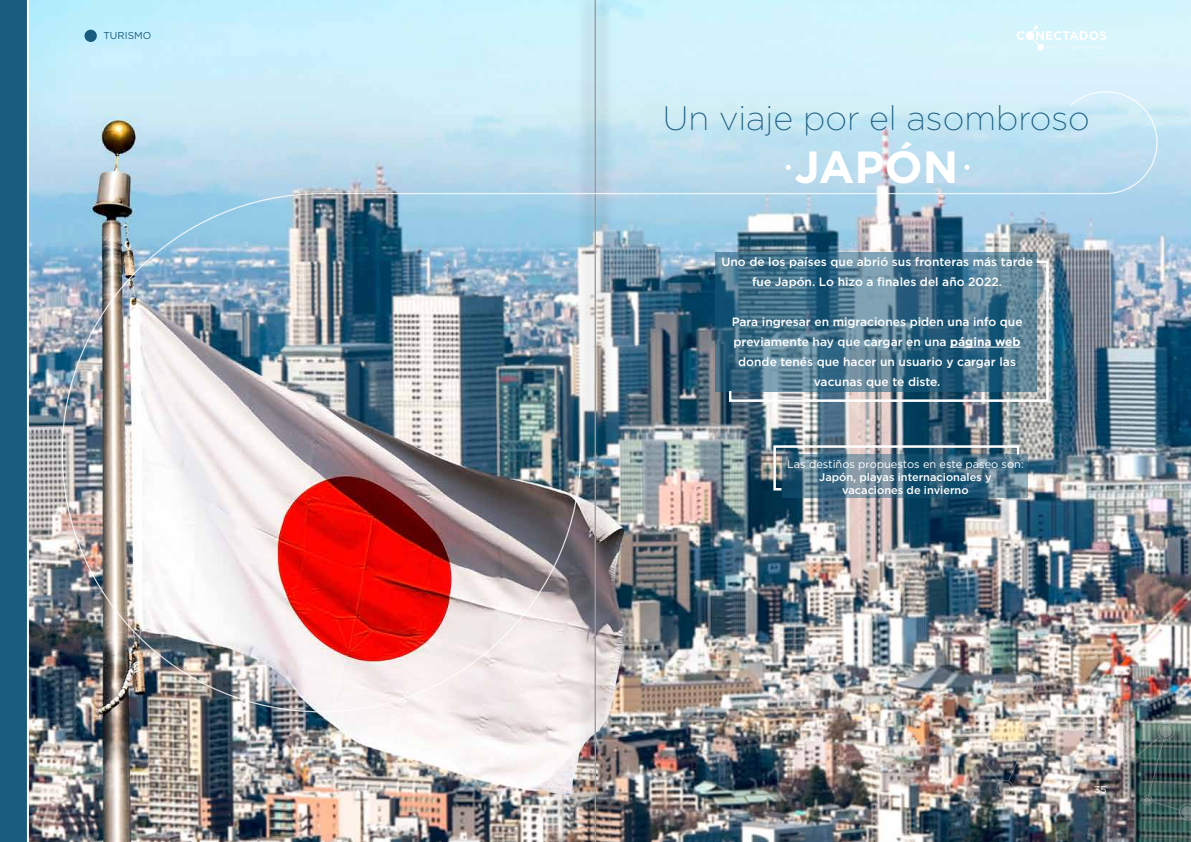
<style>
.page{position:relative;width:1191px;height:842px;background:#fff}
.page>*{position:absolute;margin:0;border:0;box-sizing:border-box;transform-origin:0 0}
.t1{font:700 45px "Gotham";color:#fff}
.t2{font:200 34px "Gotham";color:#1a5c7e}
.t3{font:500 12px/20px "Gotham";color:#fff;text-align:center}
.t4{font:500 11px/13px "Gotham";color:#fff;text-align:center}
.t5{font:11px "Gotham";color:#fff}
.t6{font:10px "Gotham";color:#1a5c7e}
.t7{font:10px "Gotham";color:#fff}
.s1{font-weight:700}
</style>
<div class="page">
<img style="left:29px;top:0;width:1162px;height:842px">
<svg style="left:782px;top:454px;width:246px;height:44px;background:#477086"></svg>
<svg style="left:715px;top:252px;width:322px;height:140px;background:#406f89"></svg>
<div style="left:0;top:0;width:27px;height:842px;background:#1a5c7e"></div>
<img style="left:61px;top:192px;width:512px;height:521px">
<div style="left:84px;top:30px;width:13px;height:12px;background:#1a5c7e;border-radius:50%"></div>
<img style="left:604px;top:0;width:14px;height:842px">
<img style="left:573px;top:0;width:31px;height:842px">
<hr style="left:595px;top:0;width:1px;height:842px;background:#9d9d9c">
<div style="left:1037px;top:44px;width:7px;height:7px;background:#fff;border-radius:50%"></div>
<svg style="left:1016px;top:25px;width:90px;height:24px"></svg>
<hr style="left:320px;top:193px;width:786px;height:1px;background:#fff">
<svg style="left:786px;top:165px;width:4px;height:5px"></svg>
<svg style="left:964px;top:165px;width:5px;height:5px"></svg>
<svg style="left:1069px;top:91px;width:89px;height:104px;background:#c2e2f2"></svg>
<svg style="left:1089px;top:729px;width:16px;height:15px"></svg>
<div style="left:1086px;top:725px;width:22px;height:23px;border:1px solid #c0bdba;border-radius:50%"></div>
<svg style="left:1159px;top:725px;width:13px;height:12px"></svg>
<div style="left:1157px;top:723px;width:17px;height:17px;border:1px solid #c0bdba;border-radius:50%"></div>
<svg style="left:1019px;top:675px;width:16px;height:16px"></svg>
<div style="left:1016px;top:672px;width:22px;height:22px;border:1px solid #c0bdba;border-radius:50%"></div>
<svg style="left:999px;top:782px;width:12px;height:12px"></svg>
<div style="left:996px;top:780px;width:17px;height:17px;border:1px solid #c0bdba;border-radius:50%"></div>
<svg style="left:883px;top:754px;width:13px;height:12px"></svg>
<div style="left:881px;top:751px;width:17px;height:17px;border:1px solid #c0bdba;border-radius:50%"></div>
<img style="left:1105px;top:735px;width:86px;height:86px">
<img style="left:1007px;top:692px;width:83px;height:90px">
<img style="left:896px;top:728px;width:105px;height:55px">
<svg style="left:727px;top:259px;width:323px;height:144px;background:#527b91"></svg>
<img style="left:772px;top:444px;width:248px;height:48px">
<p class="t6" style="left:103px;top:29px;width:49px">TURISMO</p>
<h2 class="t2" style="left:663px;top:100px;width:428px">Un viaje por el asombroso</h2>
<h1 class="t1" style="left:794px;top:138px;width:165px">JAPÓN</h1>
<p class="t3" style="left:721px;top:251px;width:313px">Uno de los países que abrió sus fronteras más tarde fue Japón. Lo hizo a finales del año 2022.</p>
<p class="t3" style="left:731px;top:311px;width:292px">Para ingresar en migraciones piden una info que previamente hay que cargar en una <span class="s1">página web </span>donde tenés que hacer un usuario y cargar las vacunas que te diste.</p>
<p class="t5" style="left:787px;top:457px;width:238px">Las destiños propuestos en este paseo son:</p>
<p class="t4" style="left:819px;top:470px;width:174px">Japón, playas internacionales y vacaciones de invierno</p>
<p class="t7" style="left:1094px;top:783px;width:14px">35</p>
</div>
